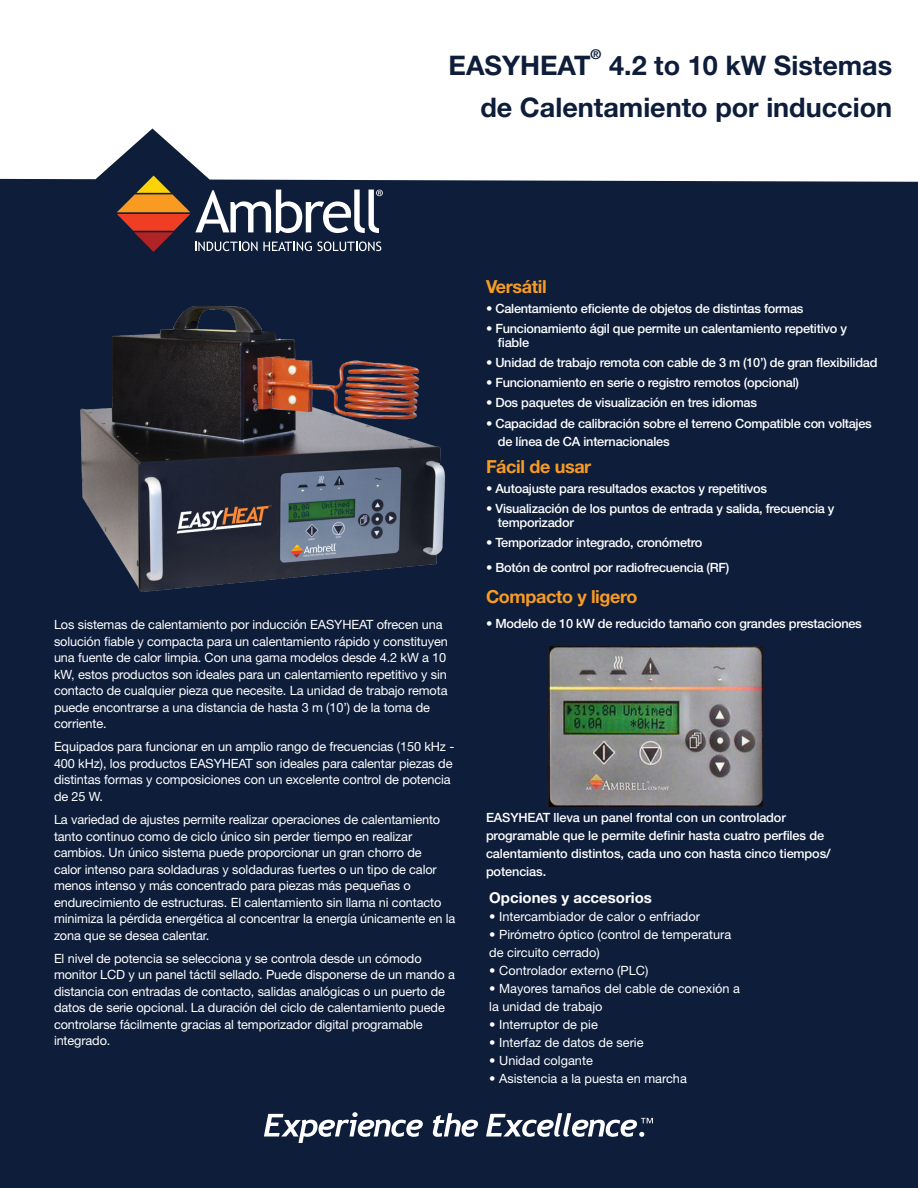
<style>
.page{position:relative;width:918px;height:1188px;background:#fff}
.page>*{position:absolute;margin:0;border:0;box-sizing:border-box;transform-origin:0 0}
.t1{font:700 27px "Helvetica Neue LT Std";color:#0d1d3a}
.t2{font:700 18px "Helvetica Neue LT Std";letter-spacing:-.02em;color:#f89b23}
.t3{font:700 15px "Helvetica Neue LT Std";color:#fff}
.t4{font:700 13.5px "Helvetica Neue LT Std";color:#0d1d3a}
.t5{font:12.75px/16.5px "Helvetica Neue LT Std";letter-spacing:-.01em;color:#fff}
.t6{font:500 12.75px/18px "Helvetica Neue LT Std";letter-spacing:-.02em;color:#fff}
</style>
<div class="page">
<div style="left:0;top:129px;width:918px;height:1059px;background:#0d1d3a"></div>
<img style="left:47px;top:290px;width:432px;height:324px">
<svg style="left:117px;top:176px;width:266px;height:76px"></svg>
<svg style="left:264px;top:1112px;width:159px;height:31px"></svg>
<svg style="left:433px;top:1113px;width:45px;height:24px"></svg>
<svg style="left:486px;top:1113px;width:167px;height:24px"></svg>
<img style="left:549px;top:647px;width:213px;height:159px">
<p class="t4" style="left:591px;top:46px;width:12px">®</p>
<p class="t1" style="left:449px;top:49px;width:144px">EASYHEAT</p>
<p class="t1" style="left:609px;top:49px;width:285px">4.2 to 10 kW Sistemas</p>
<p class="t1" style="left:480px;top:91px;width:413px">de Calentamiento por induccion</p>
<p class="t5" style="left:54px;top:616px;width:395px">Los sistemas de calentamiento por inducción EASYHEAT ofrecen una solución fiable y compacta para un calentamiento rápido y constituyen una fuente de calor limpia. Con una gama modelos desde 4.2 kW a 10 kW, estos productos son ideales para un calentamiento repetitivo y sin contacto de cualquier pieza que necesite. La unidad de trabajo remota puede encontrarse a una distancia de hasta 3 m (10’) de la toma de corriente.</p>
<p class="t5" style="left:54px;top:738px;width:402px">Equipados para funcionar en un amplio rango de frecuencias (150 kHz - 400 kHz), los productos EASYHEAT son ideales para calentar piezas de distintas formas y composiciones con un excelente control de potencia de 25 W.</p>
<p class="t5" style="left:54px;top:811px;width:403px">La variedad de ajustes permite realizar operaciones de calentamiento tanto continuo como de ciclo único sin perder tiempo en realizar cambios. Un único sistema puede proporcionar un gran chorro de<br>calor intenso para soldaduras y soldaduras fuertes o un tipo de calor menos intenso y más concentrado para piezas más pequeñas o endurecimiento de estructuras. El calentamiento sin llama ni contacto minimiza la pérdida energética al concentrar la energía únicamente en la zona que se desea calentar.</p>
<p class="t5" style="left:54px;top:950px;width:402px">El nivel de potencia se selecciona y se controla desde un cómodo monitor LCD y un panel táctil sellado. Puede disponerse de un mando a distancia con entradas de contacto, salidas analógicas o un puerto de datos de serie opcional. La duración del ciclo de calentamiento puede controlarse fácilmente gracias al temporizador digital programable integrado.</p>
<p class="t2" style="left:486px;top:275px;width:62px">Versátil</p>
<p class="t6" style="left:486px;top:299px;width:319px">• Calentamiento eficiente de objetos de distintas formas</p>
<p class="t6" style="left:498px;top:322px;width:351px;line-height:13.5px;text-indent:-12px">• Funcionamiento ágil que permite un calentamiento repetitivo y fiable</p>
<p class="t6" style="left:486px;top:353px;width:393px">• Unidad de trabajo remota con cable de 3 m (10’) de gran flexibilidad</p>
<p class="t6" style="left:486px;top:373px;width:315px">• Funcionamiento en serie o registro remotos (opcional)</p>
<p class="t6" style="left:486px;top:394px;width:273px">• Dos paquetes de visualización en tres idiomas</p>
<p class="t6" style="left:498px;top:414px;width:375px;text-indent:-12px">• Capacidad de calibración sobre el terreno Compatible con voltajes de línea de CA internacionales</p>
<p class="t2" style="left:486px;top:455px;width:107px">Fácil de usar</p>
<p class="t6" style="left:486px;top:479px;width:283px">• Autoajuste para resultados exactos y repetitivos</p>
<p class="t6" style="left:498px;top:502px;width:338px;line-height:13.5px;text-indent:-12px">• Visualización de los puntos de entrada y salida, frecuencia y temporizador</p>
<p class="t6" style="left:486px;top:533px;width:218px">• Temporizador integrado, cronómetro</p>
<p class="t6" style="left:486px;top:558px;width:245px">• Botón de control por radiofrecuencia (RF)</p>
<p class="t2" style="left:486px;top:586px;width:153px">Compacto y ligero</p>
<p class="t6" style="left:486px;top:614px;width:377px">• Modelo de 10 kW de reducido tamaño con grandes prestaciones</p>
<p class="t6" style="left:486px;top:809px;width:346px">EASYHEAT lleva un panel frontal con un controlador programable que le permite definir hasta cuatro perfiles de calentamiento distintos, cada uno con hasta cinco tiempos/ potencias.</p>
<p class="t3" style="left:489px;top:888px;width:164px">Opciones y accesorios</p>
<p class="t5" style="left:489px;top:908px;width:212px">• Intercambiador de calor o enfriador</p>
<p class="t5" style="left:489px;top:926px;width:244px">• Pirómetro óptico (control de temperatura</p>
<p class="t5" style="left:489px;top:944px;width:112px">de circuito cerrado)</p>
<p class="t5" style="left:489px;top:962px;width:161px">• Controlador externo (PLC)</p>
<p class="t5" style="left:489px;top:980px;width:252px">• Mayores tamaños del cable de conexión a</p>
<p class="t5" style="left:489px;top:998px;width:115px">la unidad de trabajo</p>
<p class="t5" style="left:489px;top:1016px;width:110px">• Interruptor de pie</p>
<p class="t5" style="left:489px;top:1034px;width:156px">• Interfaz de datos de serie</p>
<p class="t5" style="left:489px;top:1052px;width:105px">• Unidad colgante</p>
<p class="t5" style="left:489px;top:1070px;width:199px">• Asistencia a la puesta en marcha</p>
</div>
